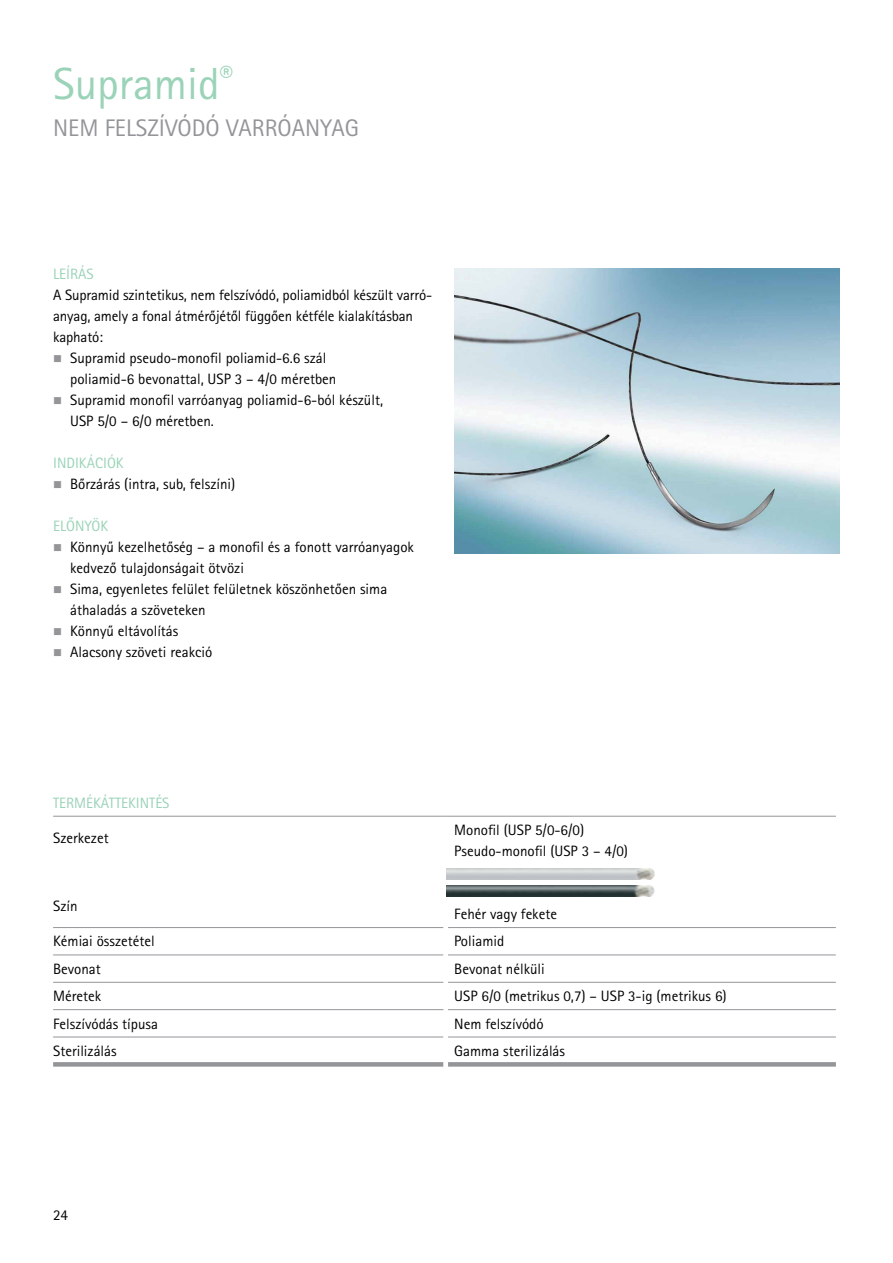
<style>
.page{position:relative;width:893px;height:1263px;background:#fff}
.page>*{position:absolute;margin:0;border:0;box-sizing:border-box;transform-origin:0 0}
.t1{font:45px "Rotis Sans Serif Pro";color:#9ad3b7}
.t2{font:24px "Rotis Sans Serif Pro";color:#939598}
.t3{font:15px/21px "Rotis Sans Serif Pro";color:#000}
.t4{font:15px "Rotis Sans Serif Pro";color:#9ad3b7}
</style>
<div class="page">
<hr style="left:53px;top:927px;width:390px;height:1px;background:#939598">
<hr style="left:448px;top:927px;width:388px;height:1px;background:#939598">
<hr style="left:53px;top:954px;width:390px;height:1px;background:#939598">
<hr style="left:448px;top:954px;width:388px;height:1px;background:#939598">
<hr style="left:53px;top:982px;width:390px;height:1px;background:#939598">
<hr style="left:448px;top:982px;width:388px;height:1px;background:#939598">
<hr style="left:53px;top:816px;width:393px;height:1px;background:#939598">
<hr style="left:446px;top:816px;width:390px;height:1px;background:#939598">
<hr style="left:53px;top:1009px;width:390px;height:1px;background:#939598">
<hr style="left:448px;top:1009px;width:388px;height:1px;background:#939598">
<svg style="left:53px;top:1062px;width:390px;height:4px;background:#96989b"></svg>
<svg style="left:448px;top:1062px;width:388px;height:4px;background:#96989b"></svg>
<hr style="left:53px;top:1037px;width:390px;height:1px;background:#939598">
<hr style="left:448px;top:1037px;width:388px;height:1px;background:#939598">
<img style="left:454px;top:269px;width:386px;height:284px">
<img style="left:446px;top:869px;width:209px;height:11px">
<img style="left:446px;top:885px;width:209px;height:11px">
<h1 class="t1" style="left:53px;top:57px;width:181px">Supramid<sup>®</sup></h1>
<h2 class="t2" style="left:53px;top:114px;width:307px">NEM FELSZÍVÓDÓ VARRÓANYAG</h2>
<p class="t4" style="left:53px;top:265px;width:42px">LEÍRÁS</p>
<p class="t3" style="left:53px;top:285px;width:381px">A Supramid szintetikus, nem felszívódó, poliamidból készült varró-</p>
<p class="t3" style="left:53px;top:306px;width:361px">anyag, amely a fonal átmérőjétől függően kétféle kialakításban</p>
<p class="t3" style="left:53px;top:327px;width:52px">kapható:</p>
<p class="t3" style="left:70px;top:348px;width:258px">Supramid pseudo-monofil poliamid-6.6 szál</p>
<p class="t3" style="left:70px;top:369px;width:268px">poliamid-6 bevonattal, USP 3 – 4/0 méretben</p>
<p class="t3" style="left:70px;top:390px;width:314px">Supramid monofil varróanyag poliamid-6-ból készült,</p>
<p class="t3" style="left:70px;top:411px;width:145px">USP 5/0 – 6/0 méretben.</p>
<p class="t4" style="left:53px;top:454px;width:72px">INDIKÁCIÓK</p>
<p class="t3" style="left:70px;top:474px;width:167px">Bőrzárás (intra, sub, felszíni)</p>
<p class="t4" style="left:53px;top:517px;width:57px">ELŐNYÖK</p>
<p class="t3" style="left:70px;top:537px;width:345px">Könnyű kezelhetőség – a monofil és a fonott varróanyagok kedvező tulajdonságait ötvözi<br>Sima, egyenletes felület felületnek köszönhetően sima áthaladás a szöveteken<br>Könnyű eltávolítás<br>Alacsony szöveti reakció</p>
<p class="t4" style="left:53px;top:794px;width:118px">TERMÉKÁTTEKINTÉS</p>
<p class="t3" style="left:53px;top:828px;width:57px">Szerkezet</p>
<p class="t3" style="left:53px;top:895px;width:26px">Szín</p>
<p class="t3" style="left:454px;top:820px;width:175px">Monofil (USP 5/0-6/0)<br>Pseudo-monofil (USP 3 – 4/0)</p>
<p class="t3" style="left:454px;top:904px;width:104px">Fehér vagy fekete</p>
<p class="t3" style="left:53px;top:931px;width:103px">Kémiai összetétel</p>
<p class="t3" style="left:454px;top:931px;width:51px">Poliamid</p>
<p class="t3" style="left:53px;top:958px;width:49px">Bevonat</p>
<p class="t3" style="left:454px;top:958px;width:92px">Bevonat nélküli</p>
<p class="t3" style="left:53px;top:986px;width:50px">Méretek</p>
<p class="t3" style="left:454px;top:986px;width:274px">USP 6/0 (metrikus 0,7) – USP 3-ig (metrikus 6)</p>
<p class="t3" style="left:53px;top:1013px;width:106px">Felszívódás típusa</p>
<p class="t3" style="left:454px;top:1013px;width:91px">Nem felszívódó</p>
<p class="t3" style="left:53px;top:1040px;width:65px">Sterilizálás</p>
<p class="t3" style="left:454px;top:1040px;width:112px">Gamma sterilizálás</p>
<p class="t3" style="left:53px;top:1205px;width:16px">24</p>
</div>
